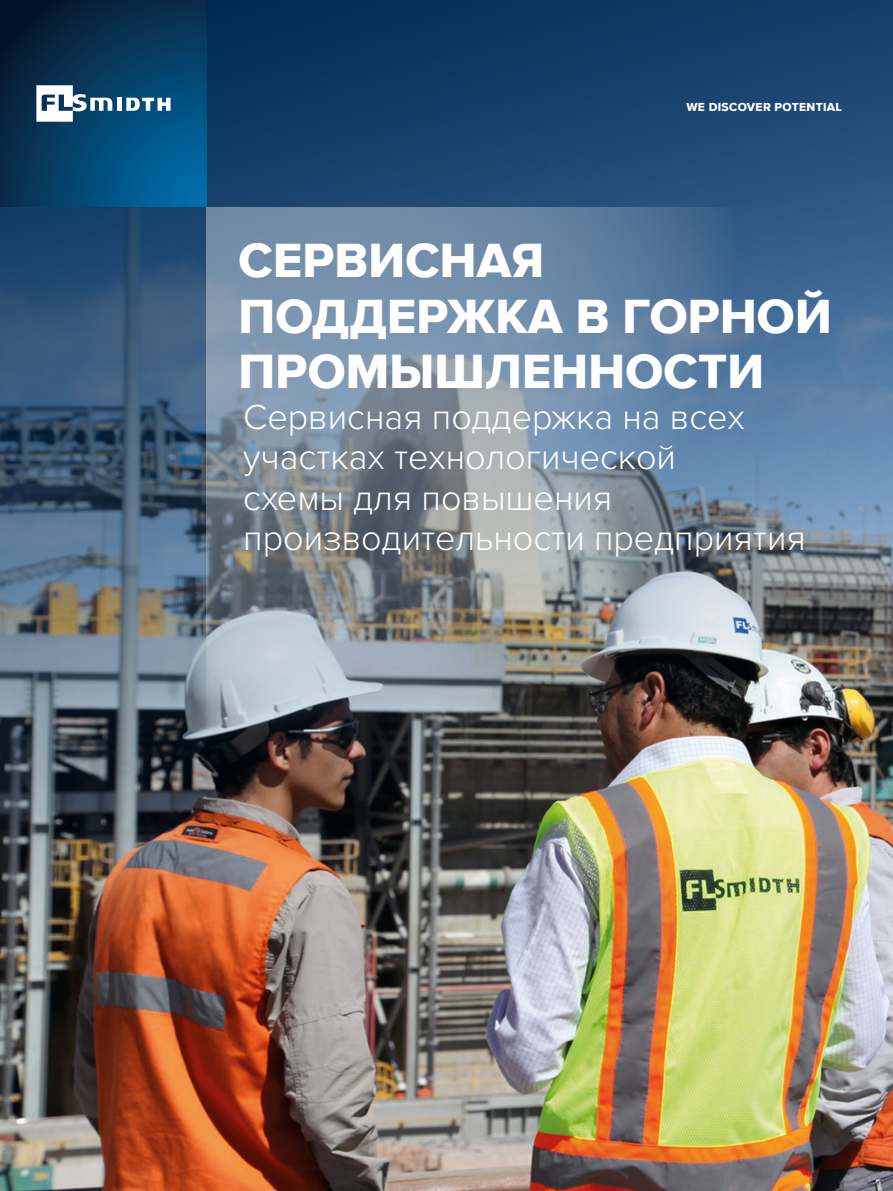
<style>
.page{position:relative;width:893px;height:1191px;background:#fff}
.page>*{position:absolute;margin:0;border:0;box-sizing:border-box;transform-origin:0 0}
.t1{font:49.5px/55.5px "Proxima Nova Extrabld";letter-spacing:.005em;color:#fff}
.t2{font:300 36px/40.5px "Proxima Nova";color:#fff}
.t3{font:12px "Proxima Nova Extrabld";letter-spacing:.025em;color:#fff}
</style>
<div class="page">
<img style="left:0;top:0;width:893px;height:1191px">
<svg style="left:207px;top:207px;width:532px;height:532px;background:#788796"></svg>
<svg style="left:0;top:0;width:207px;height:207px;background:#043c63"></svg>
<div style="left:117px;top:98px;width:5px;height:13px;background:#fff"></div>
<svg style="left:126px;top:98px;width:45px;height:13px"></svg>
<svg style="left:36px;top:85px;width:76px;height:37px"></svg>
<p class="t3" style="left:686px;top:98px;width:157px">WE DISCOVER POTENTIAL</p>
<h1 class="t1" style="left:239px;top:232px;width:595px">СЕРВИСНАЯ<br>ПОДДЕРЖКА В ГОРНОЙ<br>ПРОМЫШЛЕННОСТИ</h1>
<p class="t2" style="left:243px;top:397px;width:564px">Сервисная поддержка на всех участках технологической<br>схемы для повышения производительности предприятия</p>
</div>
